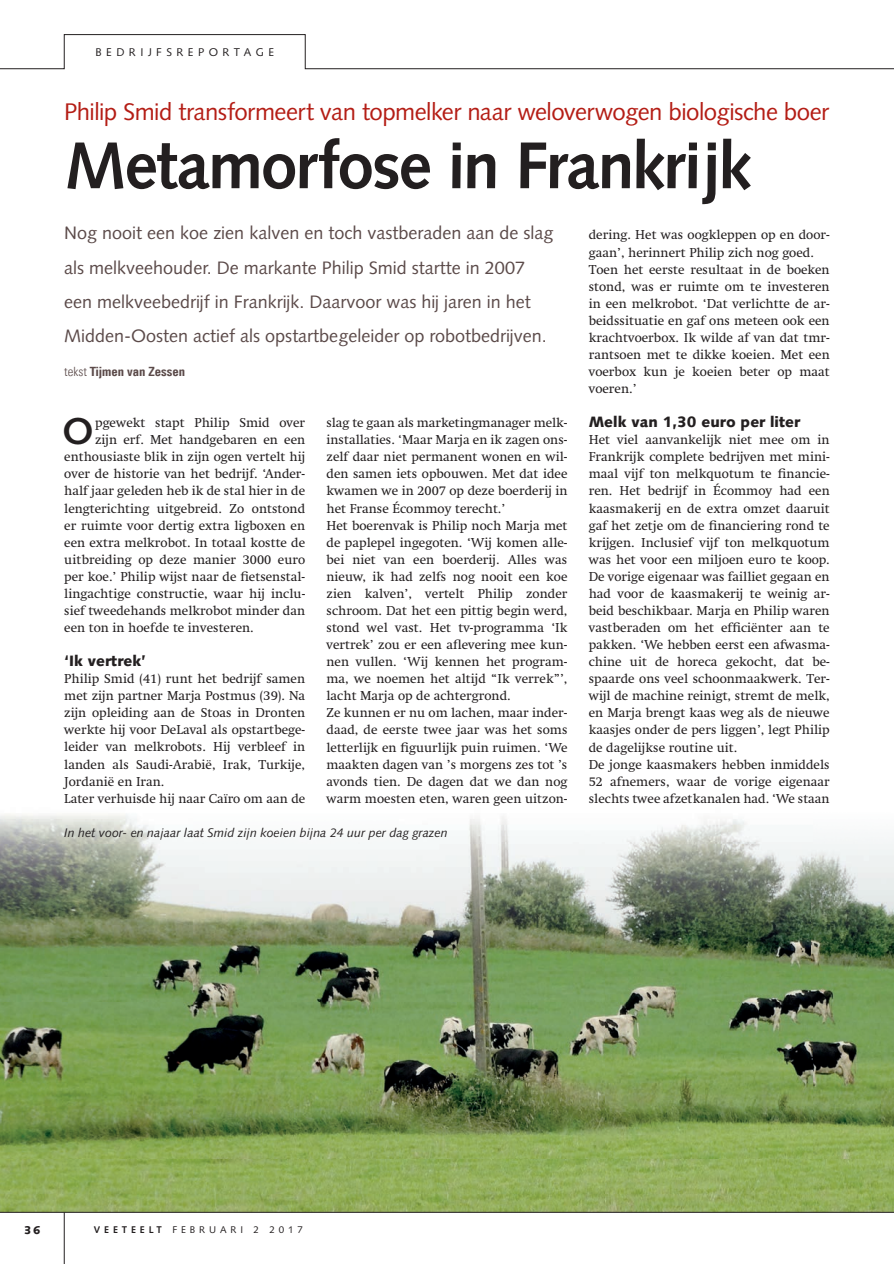
<style>
.page{position:relative;width:894px;height:1264px;background:#fff}
.page>*{position:absolute;margin:0;border:0;box-sizing:border-box;transform-origin:0 0}
.t1{font:700 66px "Syntax LT Pro";letter-spacing:-.03em;color:#231f20}
.t2{font:700 37.35px "Syntax LT Pro";color:#231f20}
.t3{font:24px "Syntax LT Pro";letter-spacing:-.02em;color:#b41d15}
.t4{font:18px/34.2px "Syntax LT Pro";color:#5b4a49}
.t5{font:900 15px "Syntax LT Pro";color:#231f20}
.t6{font:13.2px/17.1px "Swift LT Pro";color:#231f20}
.t7{font:12.75px "Univers Com 67 Bold Cond";color:#5b4a49}
.t8{font:italic 12.45px "Syntax LT Pro";color:#231f20}
.t9{font:11.25px "Syntax LT Pro";color:#231f20}
.t10{font:900 11.25px "Syntax LT Pro";color:#231f20}
.t11{font:9.75px "Syntax LT Pro";color:#231f20}
.s1{font-family:"Univers Com 47 Light Cond"}
.s2{font-weight:700}
</style>
<div class="page">
<img style="left:0;top:814px;width:894px;height:397px">
<svg style="left:0;top:34px;width:894px;height:35px"></svg>
<svg style="left:0;top:1211px;width:894px;height:53px"></svg>
<hr style="left:64px;top:1212px;width:1px;height:52px;background:#231f20">
<p class="t9" style="left:95px;top:45px;width:180px">BEDRIJFSREPORTAGE</p>
<h3 class="t3" style="left:64px;top:97px;width:766px">Philip Smid transformeert van topmelker naar weloverwogen biologische boer</h3>
<h1 class="t1" style="left:64px;top:127px;width:689px">Metamorfose in Frankrĳk</h1>
<p class="t4" style="left:64px;top:216px;width:491px">Nog nooit een koe zien kalven en toch vastberaden aan de slag als melkveehouder. De markante Philip Smid startte in 2007 een melkveebedrĳf in Frankrĳk. Daarvoor was hĳ jaren in het Midden-Oosten actief als opstartbegeleider op robotbedrĳven.</p>
<p class="t7" style="left:64px;top:364px;width:122px"><span class="s1">tekst</span> Tĳmen van Zessen</p>
<h2 class="t2" style="left:63px;top:409px;width:33px">O</h2>
<p class="t6" style="left:95px;top:414px;width:212px">pgewekt stapt Philip Smid over</p>
<p class="t6" style="left:95px;top:431px;width:212px">zĳn erf. Met handgebaren en een</p>
<p class="t6" style="left:64px;top:448px;width:242px">enthousiaste blik in zĳn ogen vertelt hĳ</p>
<p class="t6" style="left:64px;top:465px;width:242px">over de historie van het bedrĳf. ‘Ander-</p>
<p class="t6" style="left:64px;top:482px;width:242px">half jaar geleden heb ik de stal hier in de</p>
<p class="t6" style="left:64px;top:499px;width:242px">lengterichting uitgebreid. Zo ontstond</p>
<p class="t6" style="left:64px;top:516px;width:242px">er ruimte voor dertig extra ligboxen en</p>
<p class="t6" style="left:64px;top:534px;width:242px">een extra melkrobot. In totaal kostte de</p>
<p class="t6" style="left:64px;top:551px;width:242px">uitbreiding op deze manier 3000 euro</p>
<p class="t6" style="left:64px;top:568px;width:242px">per koe.’ Philip wĳst naar de fietsenstal-</p>
<p class="t6" style="left:64px;top:585px;width:242px">lingachtige constructie, waar hĳ inclu-</p>
<p class="t6" style="left:64px;top:602px;width:242px">sief tweedehands melkrobot minder dan</p>
<p class="t6" style="left:64px;top:619px;width:191px">een ton in hoefde te investeren.</p>
<p class="t5" style="left:64px;top:652px;width:84px">‘Ik vertrek’</p>
<p class="t6" style="left:64px;top:670px;width:242px">Philip Smid (41) runt het bedrĳf samen met zĳn partner Marja Postmus (39). Na zĳn opleiding aan de Stoas in Dronten werkte hĳ voor DeLaval als opstartbege&shy;leider van melkrobots. Hĳ verbleef in landen als Saudi-Arabië, Irak, Turkĳe, Jordanië en Iran.<br>Later verhuisde hĳ naar Caïro om aan de</p>
<p class="t6" style="left:326px;top:414px;width:242px">slag te gaan als marketingmanager melk&shy;installaties. ‘Maar Marja en ik zagen ons&shy;zelf daar niet permanent wonen en wil&shy;den samen iets opbouwen. Met dat idee kwamen we in 2007 op deze boerderĳ in het Franse Écommoy terecht.’<br>Het boerenvak is Philip noch Marja met de paplepel ingegoten. ‘Wĳ komen alle&shy;bei niet van een boerderĳ. Alles was nieuw, ik had zelfs nog nooit een koe zien kalven’, vertelt Philip zonder schroom. Dat het een pittig begin werd, stond wel vast. Het tv-programma ‘Ik vertrek’ zou er een aflevering mee kun&shy;nen vullen. ‘Wĳ kennen het program&shy;ma, we noemen het altĳd “Ik verrek”’, lacht Marja op de achtergrond.<br>Ze kunnen er nu om lachen, maar inder&shy;daad, de eerste twee jaar was het soms letterlĳk en figuurlĳk puin ruimen. ‘We maakten dagen van ’s morgens zes tot ’s avonds tien. De dagen dat we dan nog warm moesten eten, waren geen uitzon-</p>
<p class="t8" style="left:64px;top:825px;width:385px">In het voor- en najaar laat Smid zĳn koeien bĳna 24 uur per dag grazen</p>
<p class="t6" style="left:589px;top:226px;width:242px">dering. Het was oogkleppen op en door&shy;gaan’, herinnert Philip zich nog goed.<br>Toen het eerste resultaat in de boeken stond, was er ruimte om te investeren in een melkrobot. ‘Dat verlichtte de ar&shy;beidssituatie en gaf ons meteen ook een krachtvoerbox. Ik wilde af van dat tmr&shy;rantsoen met te dikke koeien. Met een voerbox kun je koeien beter op maat voeren.’</p>
<p class="t5" style="left:589px;top:413px;width:213px">Melk van 1,30 euro per liter</p>
<p class="t6" style="left:589px;top:431px;width:242px">Het viel aanvankelĳk niet mee om in Frankrĳk complete bedrĳven met mini&shy;maal vĳf ton melkquotum te financie&shy;ren. Het bedrĳf in Écommoy had een kaasmakerĳ en de extra omzet daaruit gaf het zetje om de financiering rond te krĳgen. Inclusief vĳf ton melkquotum was het voor een miljoen euro te koop.<br>De vorige eigenaar was failliet gegaan en had voor de kaasmakerĳ te weinig ar&shy;beid beschikbaar. Marja en Philip waren vastberaden om het efficiënter aan te pakken. ‘We hebben eerst een afwasma&shy;chine uit de horeca gekocht, dat be&shy;spaarde ons veel schoonmaakwerk. Ter&shy;wĳl de machine reinigt, stremt de melk, en Marja brengt kaas weg als de nieuwe kaasjes onder de pers liggen’, legt Philip de dagelĳkse routine uit.<br>De jonge kaasmakers hebben inmiddels 52 afnemers, waar de vorige eigenaar slechts twee afzetkanalen had. ‘We staan</p>
<p class="t10" style="left:24px;top:1223px;width:18px">36</p>
<p class="t11" style="left:94px;top:1224px;width:211px"><span class="s2">VEETEELT</span> FEBRUARI 2 2017</p>
</div>
